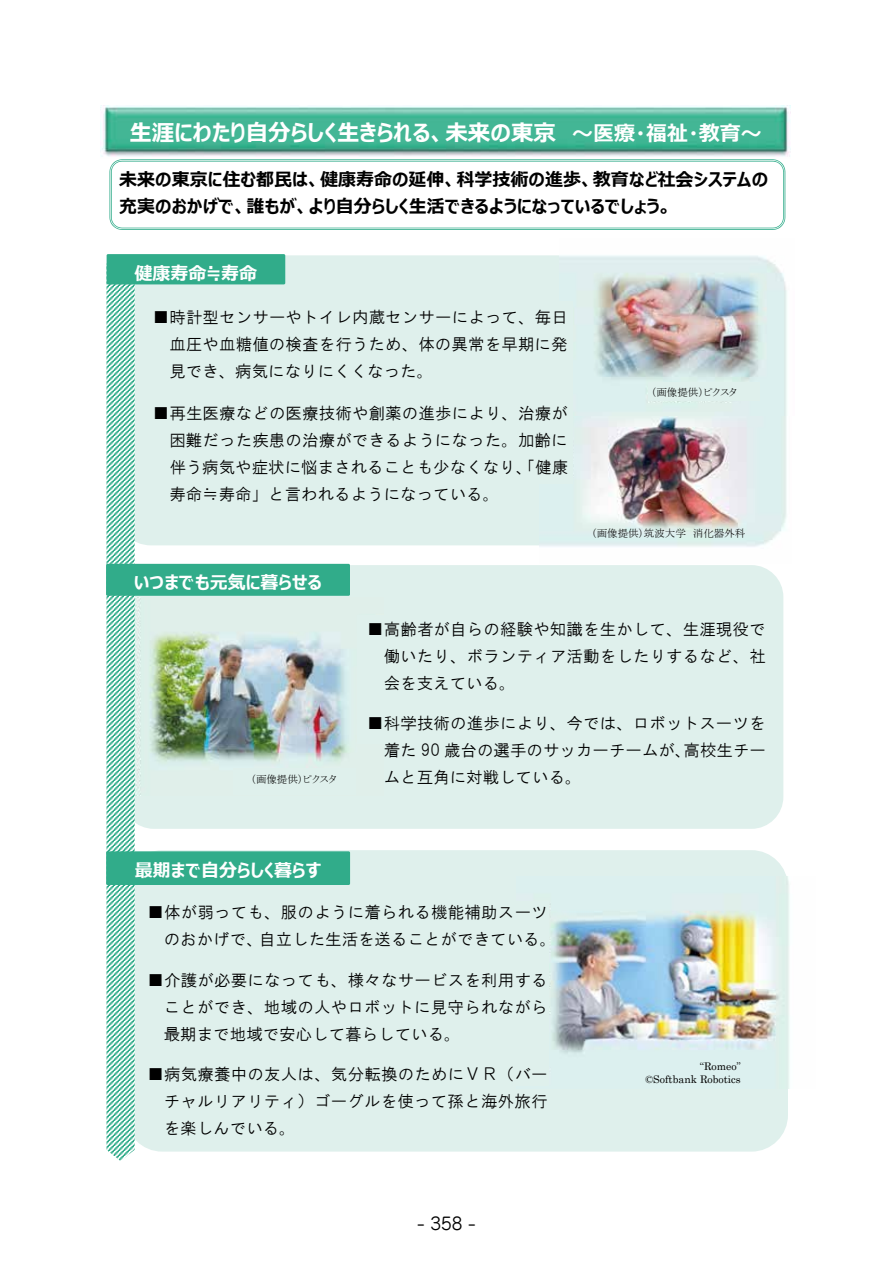
<style>
.page{position:relative;width:893px;height:1263px;background:#fff}
.page>*{position:absolute;margin:0;border:0;box-sizing:border-box;transform-origin:0 0}
.t1{font:700 22.5px "Meiryo UI";color:#fff}
.t2{font:700 18px/27px "Meiryo UI";color:#000}
.t3{font:700 18px "Meiryo UI";color:#fff}
.t4{font:16.95px "Jun 201 Pro";color:#000}
.t5{font:16.5px/27px "HGS Gothic M";letter-spacing:.005em;color:#000;text-align:justify}
.t6{font:10.5px "MS P Mincho";color:#000}
.t7{font:10.5px/12.5px "Century";color:#000;text-align:right}
.s1{font-size:21px}
</style>
<div class="page">
<div style="left:122px;top:565px;width:661px;height:264px;background:#dff0ec;border-radius:32px"></div>
<div style="left:116px;top:255px;width:669px;height:290px;background:#dff0ec;border-radius:35px"></div>
<img style="left:539px;top:415px;width:248px;height:132px">
<img style="left:560px;top:255px;width:227px;height:160px">
<div style="left:512px;top:301px;width:61px;height:183px;background:#dff0ec"></div>
<div style="left:648px;top:382px;width:112px;height:19px;background:#dff0ec"></div>
<div style="left:126px;top:850px;width:662px;height:301px;background:#dff0ec;border-radius:37px"></div>
<img style="left:101px;top:105px;width:689px;height:52px">
<svg style="left:109px;top:159px;width:676px;height:71px"></svg>
<svg style="left:106px;top:254px;width:244px;height:907px"></svg>
<img style="left:549px;top:877px;width:241px;height:212px">
<h1 class="t1" style="left:129px;top:117px;width:634px">生涯にわたり自分らしく生きられる、未来の東京 <span class="s1">～医療・福祉・教育～</span></h1>
<p class="t2" style="left:119px;top:167px;width:650px">未来の東京に住む都民は、健康寿命の延伸、科学技術の進歩、教育など社会システムの充実のおかげで、誰もが、より自分らしく生活できるようになっているでしょう。</p>
<p class="t3" style="left:135px;top:260px;width:124px">健康寿命≒寿命</p>
<p class="t5" style="left:169px;top:303px;width:400px;text-indent:-16px">■時計型センサーやトイレ内蔵センサーによって、毎日血圧や血糖値の検査を行うため、体の異常を早期に発見でき、病気になりにくくなった。</p>
<p class="t5" style="left:169px;top:400px;width:400px;text-indent:-16px">■再生医療などの医療技術や創薬の進歩により、治療が困難だった疾患の治療ができるようになった。加齢に伴う病気や症状に悩まされることも少なくなり、「健康寿命≒寿命」と言われるようになっている。</p>
<p class="t3" style="left:134px;top:570px;width:189px">いつまでも元気に暮らせる</p>
<p class="t6" style="left:651px;top:387px;width:88px">（画像提供）ピクスタ</p>
<p class="t6" style="left:591px;top:527px;width:155px">（画像提供）筑波大学 消化器外科</p>
<p class="t6" style="left:251px;top:774px;width:88px">（画像提供）ピクスタ</p>
<p class="t3" style="left:135px;top:857px;width:188px">最期まで自分らしく暮らす</p>
<p class="t5" style="left:384px;top:615px;width:384px;text-indent:-16px">■高齢者が自らの経験や知識を生かして、生涯現役で働いたり、ボランティア活動をしたりするなど、社会を支えている。</p>
<p class="t5" style="left:384px;top:710px;width:384px;text-indent:-16px">■科学技術の進歩により、今では、ロボットスーツを着た 90 歳台の選手のサッカーチームが、高校生チームと互角に対戦している。</p>
<p class="t5" style="left:164px;top:898px;width:394px;text-indent:-16px">■体が弱っても、服のように着られる機能補助スーツのおかげで、自立した生活を送ることができている。</p>
<p class="t5" style="left:164px;top:966px;width:385px;text-indent:-16px">■介護が必要になっても、様々なサービスを利用することができ、地域の人やロボットに見守られながら最期まで地域で安心して暮らしている。</p>
<p class="t5" style="left:147px;top:1061px;width:402px;text-align:right">■病気療養中の友人は、気分転換のためにＶＲ（バーチャルリアリティ）ゴーグルを使って孫と海外旅行</p>
<p class="t5" style="left:164px;top:1115px;width:133px">を楽しんでいる。</p>
<p class="t4" style="left:417px;top:1210px;width:60px">- 358 -</p>
<p class="t7" style="left:645px;top:1059px;width:97px">“Romeo”<br>©Softbank Robotics</p>
</div>
